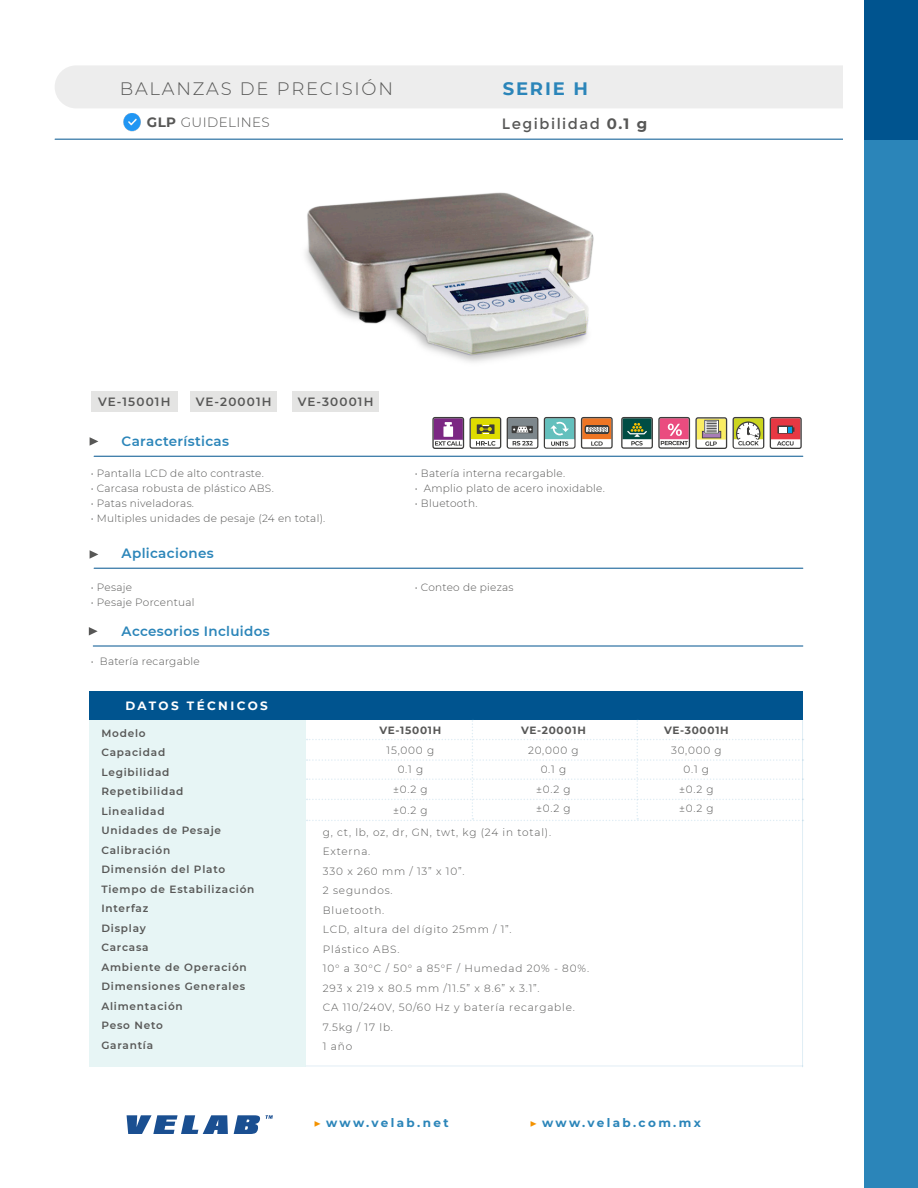
<style>
.page{position:relative;width:918px;height:1188px;background:#fff}
.page>*{position:absolute;margin:0;border:0;box-sizing:border-box;transform-origin:0 0}
.t1{font:300 18px "Montserrat";letter-spacing:.1em;color:#575756}
.t2{font:700 18px "Montserrat";letter-spacing:.1em;color:#2b85b9}
.t3{font:15px "Montserrat";letter-spacing:.1em;color:#575756}
.t4{font:600 13.5px "Montserrat";letter-spacing:.025em;color:#2b85b9}
.t5{font:300 13.5px "Montserrat";letter-spacing:.03em;color:#575756}
.t6{font:700 12px "Montserrat";letter-spacing:.185em;color:#2b85b9}
.t7{font:600 12px "Montserrat";letter-spacing:.1em;color:#575756}
.t8{font:12px "Montserrat";letter-spacing:.075em;color:#2b85b9}
.t9{font:700 12px "Montserrat";letter-spacing:.075em;color:#2b85b9}
.t10{font:700 12px "Montserrat";letter-spacing:.2em;color:#fff}
.t11{font:300 10.5px "Montserrat";letter-spacing:.025em;color:#575756}
.t12{font:300 10.5px "Montserrat";letter-spacing:.075em;color:#575756}
.t13{font:600 10.5px "Montserrat";letter-spacing:.075em;color:#575756}
.t14{font:700 10.5px "Montserrat";letter-spacing:.075em;color:#575756}
.t15{font:300 10.5px "Montserrat";letter-spacing:.07em;color:#575756}
.s1{font-weight:700}
.s2{font-family:"Minion Pro";font-weight:400;color:#f39200}
.s3{font-family:"Minion Pro";color:#f39200}
</style>
<div class="page">
<div style="left:55px;top:65px;width:808px;height:43px;background:#ededed;border-radius:22px"></div>
<hr style="left:55px;top:139px;width:810px;height:1px;background:#00548f">
<div style="left:864px;top:140px;width:54px;height:1048px;background:#2b85b9"></div>
<div style="left:864px;top:0;width:54px;height:140px;background:#00548f"></div>
<div style="left:844px;top:1px;width:20px;height:1186px;background:#fff"></div>
<svg style="left:126px;top:1115px;width:147px;height:19px"></svg>
<img style="left:123px;top:113px;width:18px;height:19px">
<hr style="left:93px;top:646px;width:710px;height:1px;background:#00548f">
<svg style="left:89px;top:627px;width:9px;height:8px"></svg>
<hr style="left:94px;top:568px;width:709px;height:1px;background:#00548f">
<svg style="left:90px;top:550px;width:8px;height:9px"></svg>
<hr style="left:94px;top:456px;width:709px;height:1px;background:#00548f">
<svg style="left:90px;top:437px;width:8px;height:9px"></svg>
<svg style="left:432px;top:417px;width:32px;height:32px"></svg>
<svg style="left:470px;top:417px;width:31px;height:32px"></svg>
<svg style="left:507px;top:417px;width:31px;height:32px"></svg>
<svg style="left:544px;top:417px;width:69px;height:32px"></svg>
<svg style="left:621px;top:417px;width:106px;height:32px"></svg>
<svg style="left:733px;top:417px;width:31px;height:32px"></svg>
<svg style="left:770px;top:417px;width:32px;height:32px"></svg>
<div style="left:89px;top:720px;width:217px;height:347px;background:#e7f5f5"></div>
<hr style="left:802px;top:720px;width:1px;height:347px;background:#2b85b9">
<hr style="left:306px;top:1066px;width:497px;height:1px;background:#2b85b9">
<div style="left:89px;top:691px;width:714px;height:28px;background:#00548f"></div>
<svg style="left:307px;top:719px;width:497px;height:102px"></svg>
<img style="left:305px;top:192px;width:289px;height:170px">
<div style="left:91px;top:392px;width:87px;height:20px;background:#e4e4e3"></div>
<div style="left:190px;top:392px;width:87px;height:20px;background:#e4e4e3"></div>
<div style="left:292px;top:392px;width:87px;height:20px;background:#e4e4e3"></div>
<p class="t1" style="left:120px;top:76px;width:275px">BALANZAS DE PRECISIÓN</p>
<p class="t2" style="left:503px;top:75px;width:87px">SERIE H</p>
<p class="t3" style="left:502px;top:115px;width:147px">Legibilidad <span class="s1">0.1 g</span></p>
<p class="t5" style="left:147px;top:114px;width:124px"><span class="s1">GLP</span> GUIDELINES</p>
<p class="t7" style="left:98px;top:394px;width:74px">VE-15001H</p>
<p class="t7" style="left:196px;top:394px;width:77px">VE-20001H</p>
<p class="t7" style="left:298px;top:394px;width:77px">VE-30001H</p>
<p class="t4" style="left:122px;top:432px;width:109px">Características</p>
<p class="t11" style="left:91px;top:466px;width:175px">• Pantalla LCD de alto contraste.</p>
<p class="t11" style="left:415px;top:466px;width:152px">• Batería interna recargable.</p>
<p class="t11" style="left:91px;top:481px;width:185px">• Carcasa robusta de plástico ABS.</p>
<p class="t11" style="left:415px;top:481px;width:192px">• Amplio plato de acero inoxidable.</p>
<p class="t11" style="left:91px;top:496px;width:105px">• Patas niveladoras.</p>
<p class="t11" style="left:415px;top:496px;width:64px">• Bluetooth.</p>
<p class="t11" style="left:91px;top:511px;width:236px">• Multiples unidades de pesaje (24 en total).</p>
<p class="t4" style="left:122px;top:544px;width:94px">Aplicaciones</p>
<p class="t11" style="left:91px;top:580px;width:43px">• Pesaje</p>
<p class="t11" style="left:415px;top:580px;width:100px">• Conteo de piezas</p>
<p class="t11" style="left:91px;top:595px;width:105px">• Pesaje Porcentual</p>
<p class="t4" style="left:122px;top:621px;width:150px">Accesorios Incluidos</p>
<p class="t11" style="left:91px;top:655px;width:111px">• Batería recargable</p>
<p class="t10" style="left:125px;top:697px;width:144px">DATOS TÉCNICOS</p>
<p class="t13" style="left:101px;top:726px;width:46px">Modelo</p>
<p class="t13" style="left:101px;top:745px;width:65px">Capacidad</p>
<p class="t13" style="left:101px;top:765px;width:70px">Legibilidad</p>
<p class="t13" style="left:101px;top:784px;width:84px">Repetibilidad</p>
<p class="t13" style="left:101px;top:804px;width:65px">Linealidad</p>
<p class="t13" style="left:101px;top:823px;width:121px">Unidades de Pesaje</p>
<p class="t13" style="left:101px;top:843px;width:70px">Calibración</p>
<p class="t13" style="left:101px;top:862px;width:125px">Dimensión del Plato</p>
<p class="t13" style="left:101px;top:882px;width:155px">Tiempo de Estabilización</p>
<p class="t13" style="left:101px;top:901px;width:48px">Interfaz</p>
<p class="t13" style="left:101px;top:921px;width:46px">Display</p>
<p class="t13" style="left:101px;top:940px;width:49px">Carcasa</p>
<p class="t13" style="left:101px;top:960px;width:147px">Ambiente de Operación</p>
<p class="t13" style="left:101px;top:979px;width:145px">Dimensiones Generales</p>
<p class="t13" style="left:101px;top:999px;width:83px">Alimentación</p>
<p class="t13" style="left:101px;top:1018px;width:63px">Peso Neto</p>
<p class="t13" style="left:101px;top:1038px;width:53px">Garantía</p>
<p class="t14" style="left:380px;top:723px;width:63px">VE-15001H</p>
<p class="t11" style="left:387px;top:743px;width:49px">15,000 g</p>
<p class="t11" style="left:398px;top:763px;width:27px">0.1 g</p>
<p class="t11" style="left:393px;top:782px;width:36px">±0.2 g</p>
<p class="t11" style="left:393px;top:803px;width:36px">±0.2 g</p>
<p class="t14" style="left:521px;top:723px;width:66px">VE-20001H</p>
<p class="t11" style="left:528px;top:743px;width:52px">20,000 g</p>
<p class="t11" style="left:541px;top:763px;width:27px">0.1 g</p>
<p class="t11" style="left:536px;top:782px;width:36px">±0.2 g</p>
<p class="t11" style="left:536px;top:802px;width:36px">±0.2 g</p>
<p class="t12" style="left:323px;top:825px;width:230px">g, ct, lb, oz, dr, GN, twt, kg (24 in total).</p>
<p class="t15" style="left:323px;top:844px;width:49px">Externa.</p>
<p class="t12" style="left:323px;top:864px;width:143px">330 x 260 mm / 13” x 10”.</p>
<p class="t12" style="left:323px;top:883px;width:71px">2 segundos.</p>
<p class="t12" style="left:323px;top:903px;width:63px">Bluetooth.</p>
<p class="t12" style="left:323px;top:922px;width:190px">LCD, altura del dígito 25mm / 1”.</p>
<p class="t12" style="left:323px;top:942px;width:78px">Plástico ABS.</p>
<p class="t12" style="left:323px;top:961px;width:268px">10° a 30°C / 50° a 85°F / Humedad 20% - 80%.</p>
<p class="t12" style="left:323px;top:981px;width:218px">293 x 219 x 80.5 mm /11.5” x 8.6” x 3.1”.</p>
<p class="t12" style="left:323px;top:1000px;width:253px">CA 110/240V, 50/60 Hz y batería recargable.</p>
<p class="t11" style="left:323px;top:1020px;width:71px">7.5kg / 17 lb.</p>
<p class="t11" style="left:323px;top:1039px;width:31px">1 año</p>
<p class="t14" style="left:664px;top:723px;width:66px">VE-30001H</p>
<p class="t11" style="left:671px;top:743px;width:52px">30,000 g</p>
<p class="t11" style="left:684px;top:763px;width:27px">0.1 g</p>
<p class="t11" style="left:679px;top:782px;width:36px">±0.2 g</p>
<p class="t11" style="left:679px;top:802px;width:36px">±0.2 g</p>
<p class="t9" style="left:311px;top:1110px;width:119px"><span class="s2">▶</span> www.velab.net</p>
<p class="t8" style="left:527px;top:1111px;width:123px"><span class="s3">▶</span> sales@velab.net</p>
<p class="t6" style="left:314px;top:1114px;width:137px"><span class="s2">▶</span> www.velab.net</p>
<p class="t6" style="left:530px;top:1114px;width:173px"><span class="s2">▶</span> www.velab.com.mx</p>
</div>
